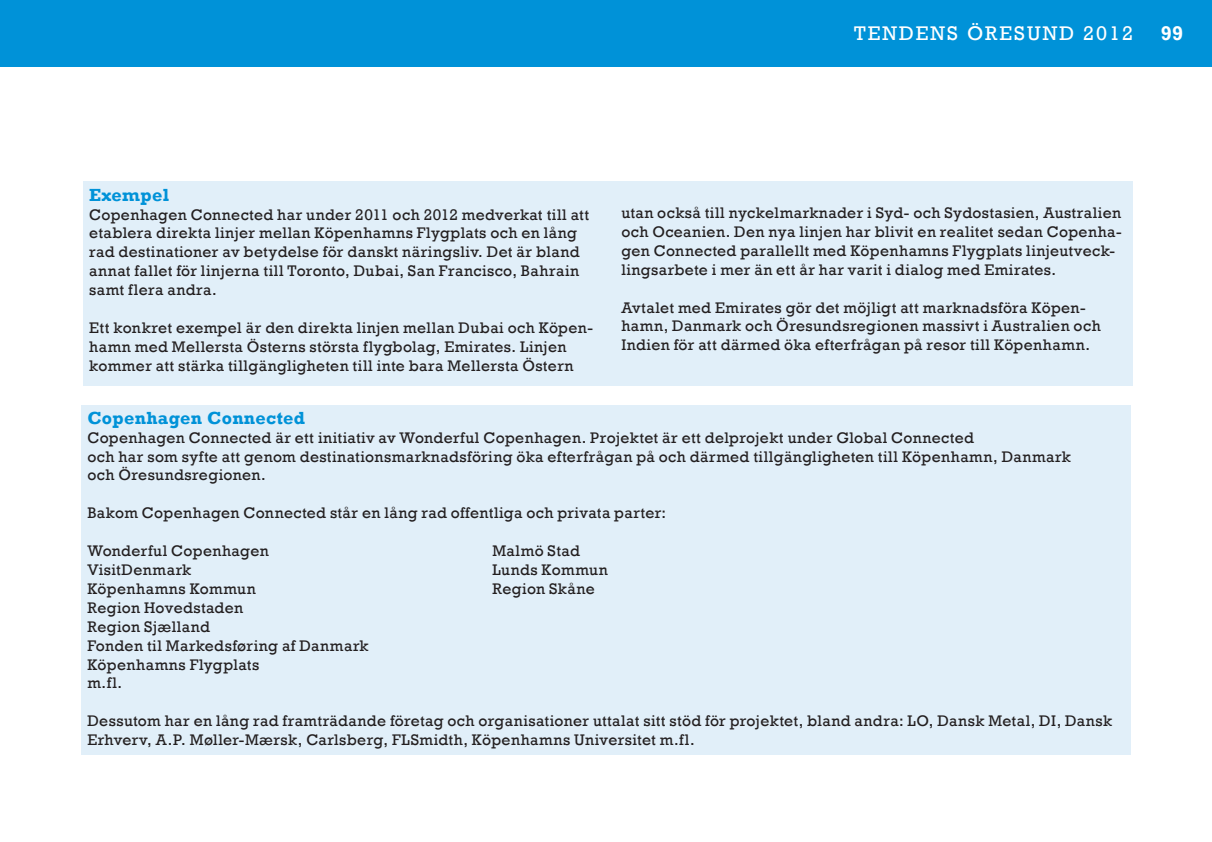
<style>
.page{position:relative;width:1212px;height:842px;background:#fff}
.page>*{position:absolute;margin:0;border:0;box-sizing:border-box;transform-origin:0 0}
.t1{font:20.25px "Rockwell";letter-spacing:.1em;color:#fff}
.t2{font:700 20.25px "Rockwell";color:#fff}
.infobox_head{font:700 18px "Rockwell";letter-spacing:.02em;color:#0092d8}
.infpbox{font:15.75px/18.9px "Rockwell";letter-spacing:.025em;color:#231f20}
</style>
<div class="page">
<div style="left:0;top:0;width:1212px;height:67px;background:#0092d8"></div>
<div style="left:83px;top:182px;width:1050px;height:204px;background:#e1eff9"></div>
<div style="left:81px;top:405px;width:1050px;height:349px;background:#e1eff9"></div>
<p class="t1" style="left:854px;top:22px;width:280px">TENDENS ÖRESUND 2012</p>
<p class="t2" style="left:1161px;top:21px;width:24px">99</p>
<p class="infobox_head" style="left:89px;top:184px;width:81px">Exempel</p>
<p class="infpbox" style="left:89px;top:205px;width:501px">Copenhagen Connected har under 2011 och 2012 medverkat till att etablera direkta linjer mellan Köpenhamns Flygplats och en lång rad destinationer av betydelse för danskt näringsliv. Det är bland annat fallet för linjerna till Toronto, Dubai, San Francisco, Bahrain samt flera andra.</p>
<p class="infpbox" style="left:89px;top:318px;width:505px">Ett konkret exempel är den direkta linjen mellan Dubai och Köpen&shy;hamn med Mellersta Österns största flygbolag, Emirates. Linjen kommer att stärka tillgängligheten till inte bara Mellersta Östern</p>
<p class="infpbox" style="left:621px;top:203px;width:502px">utan också till nyckelmarknader i Syd- och Sydostasien, Australien och Oceanien. Den nya linjen har blivit en realitet sedan Copenha&shy;gen Connected parallellt med Köpenhamns Flygplats linjeutveck&shy;lingsarbete i mer än ett år har varit i dialog med Emirates.</p>
<p class="infpbox" style="left:621px;top:298px;width:481px">Avtalet med Emirates gör det möjligt att marknadsföra Köpen&shy;hamn, Danmark och Öresundsregionen massivt i Australien och<br>Indien för att därmed öka efterfrågan på resor till Köpenhamn.</p>
<p class="infobox_head" style="left:87px;top:407px;width:219px">Copenhagen Connected</p>
<p class="infpbox" style="left:87px;top:428px;width:985px">Copenhagen Connected är ett initiativ av Wonderful Copenhagen. Projektet är ett delprojekt under Global Connected<br>och har som syfte att genom destinationsmarknadsföring öka efterfrågan på och därmed tillgängligheten till Köpenhamn, Danmark och Öresundsregionen.</p>
<p class="infpbox" style="left:87px;top:504px;width:580px">Bakom Copenhagen Connected står en lång rad offentliga och privata parter:</p>
<p class="infpbox" style="left:87px;top:542px;width:183px">Wonderful Copenhagen</p>
<p class="infpbox" style="left:492px;top:542px;width:89px">Malmö Stad</p>
<p class="infpbox" style="left:87px;top:560px;width:105px">VisitDenmark</p>
<p class="infpbox" style="left:492px;top:560px;width:117px">Lunds Kommun</p>
<p class="infpbox" style="left:87px;top:579px;width:170px">Köpenhamns Kommun</p>
<p class="infpbox" style="left:492px;top:579px;width:104px">Region Skåne</p>
<p class="infpbox" style="left:87px;top:598px;width:157px">Region Hovedstaden</p>
<p class="infpbox" style="left:87px;top:617px;width:124px">Region Sjælland</p>
<p class="infpbox" style="left:87px;top:636px;width:283px">Fonden til Markedsføring af Danmark</p>
<p class="infpbox" style="left:87px;top:655px;width:173px">Köpenhamns Flygplats</p>
<p class="infpbox" style="left:87px;top:674px;width:36px">m.fl.</p>
<p class="infpbox" style="left:87px;top:712px;width:1026px">Dessutom har en lång rad framträdande företag och organisationer uttalat sitt stöd för projektet, bland andra: LO, Dansk Metal, DI, Dansk<br>Erhverv, A.P. Møller-Mærsk, Carlsberg, FLSmidth, Köpenhamns Universitet m.fl.</p>
</div>
